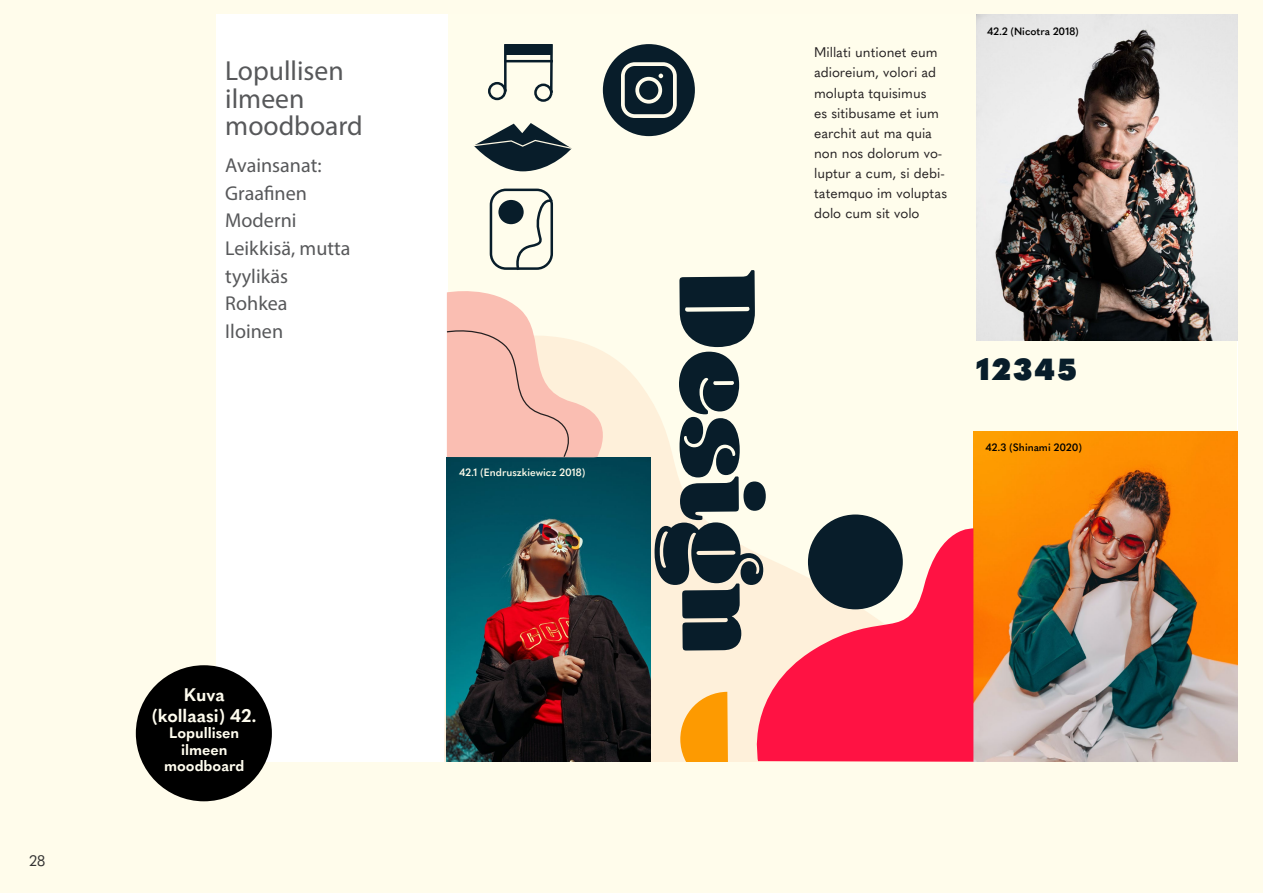
<style>
.page{position:relative;width:1263px;height:893px;background:#fffceb}
.page>*{position:absolute;margin:0;border:0;box-sizing:border-box;transform-origin:0 0}
.t1{font:800 30.15px "Quasimoda";letter-spacing:.085em;color:#081d2a}
.t2{font:27.6px/27.6px "Myriad Pro";color:#57585a}
.t3{font:20.1px/27.6px "Myriad Pro";color:#57585a}
.Kuvatekstit{font:700 18px/21px "Quasimoda";color:#fffdef;text-align:center}
.Kuvatekstit-2{font:700 15px/16.5px "Quasimoda";color:#fffdef;text-align:center}
.t4{font:15px "Quasimoda";color:#333}
.t5{font:13.8px/20.1px "Quasimoda";color:#231f20}
.Kuvakollaasi_kuvat{font:600 10.5px "Quasimoda";color:#000}
.Kuvakollaasi_kuvat-2{font:600 10.5px "Quasimoda";color:#fffceb}
</style>
<div class="page">
<div style="left:216px;top:14px;width:1021px;height:748px;background:#fff"></div>
<div style="left:448px;top:15px;width:789px;height:746px;background:#fffdec"></div>
<img style="left:976px;top:14px;width:261px;height:327px">
<svg style="left:488px;top:44px;width:65px;height:58px"></svg>
<hr style="left:504px;top:60px;width:49px;height:2px;background:#081d2a">
<svg style="left:473px;top:123px;width:99px;height:48px"></svg>
<div style="left:490px;top:189px;width:63px;height:81px;border:3px solid #081d2a;border-radius:15px"></div>
<svg style="left:510px;top:196px;width:43px;height:74px"></svg>
<div style="left:498px;top:200px;width:26px;height:24px;background:#081d2a;border-radius:50%"></div>
<svg style="left:444px;top:301px;width:538px;height:461px"></svg>
<img style="left:447px;top:457px;width:203px;height:305px">
<svg style="left:654px;top:270px;width:112px;height:380px"></svg>
<img style="left:974px;top:431px;width:263px;height:330px">
<svg style="left:744px;top:525px;width:229px;height:237px;background:#fc637b"></svg>
<div style="left:808px;top:514px;width:95px;height:95px;background:#081d2a;border-radius:50%"></div>
<svg style="left:446px;top:291px;width:175px;height:167px"></svg>
<svg style="left:680px;top:692px;width:48px;height:70px;background:#fda825"></svg>
<div style="left:603px;top:44px;width:92px;height:92px;background:#081d2a;border-radius:50%"></div>
<svg style="left:621px;top:62px;width:56px;height:56px"></svg>
<div style="left:136px;top:665px;width:136px;height:136px;background:#000;border-radius:50%"></div>
<p class="t4" style="left:29px;top:849px;width:18px">28</p>
<p class="t2" style="left:225px;top:57px;width:139px">Lopullisen ilmeen moodboard</p>
<p class="t3" style="left:225px;top:151px;width:127px">Avainsanat:<br>Graafinen<br>Moderni<br>Leikkisä, mutta tyylikäs<br>Rohkea<br>Iloinen</p>
<p class="Kuvatekstit" style="left:152px;top:683px;width:106px">Kuva (kollaasi) 42.</p>
<p class="Kuvatekstit-2" style="left:164px;top:724px;width:82px">Lopullisen ilmeen moodboard</p>
<p class="Kuvakollaasi_kuvat-2" style="left:459px;top:464px;width:128px">42.1 (Endruszkiewicz 2018)</p>
<p class="t5" style="left:814px;top:42px;width:135px">Millati untionet eum adioreium, volori ad molupta tquisimus<br>es sitibusame et ium earchit aut ma quia non nos dolorum vo&shy;luptur a cum, si debi&shy;tatemquo im voluptas dolo cum sit volo</p>
<p class="Kuvakollaasi_kuvat" style="left:987px;top:23px;width:93px">42.2 (Nicotra 2018)</p>
<p class="t1" style="left:976px;top:345px;width:102px">12345</p>
<p class="Kuvakollaasi_kuvat" style="left:985px;top:439px;width:98px">42.3 (Shinami 2020)</p>
</div>
